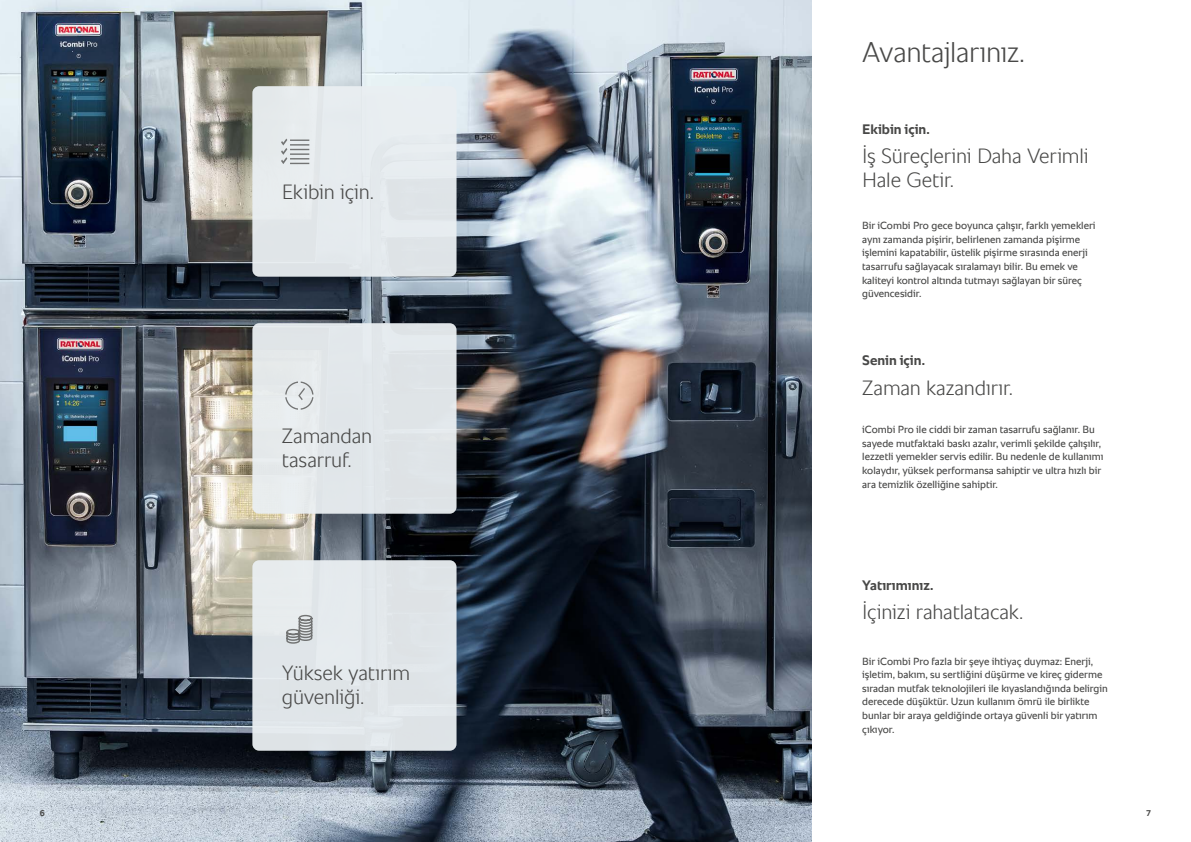
<style>
.page{position:relative;width:1191px;height:842px;background:#fff}
.page>*{position:absolute;margin:0;border:0;box-sizing:border-box;transform-origin:0 0}
.t1{font:300 29px "RATIONAL Sans TT";letter-spacing:-.015em;color:#484847}
.t2{font:300 21px/24px "RATIONAL Sans TT";letter-spacing:-.01em;color:#484847}
.t3{font:700 14px "RATIONAL Sans TT";color:#484847}
.t4{font:10.5px/13.6px "RATIONAL Sans TT";color:#484847}
.t5{font:700 8.5px "RATIONAL Sans TT";color:#484847}
</style>
<div class="page">
<img style="left:0;top:0;width:811px;height:842px">
<div style="left:252px;top:323px;width:204px;height:191px;background:#e1e6ea;border-radius:7px"></div>
<svg style="left:285px;top:381px;width:28px;height:29px"></svg>
<div style="left:252px;top:86px;width:204px;height:191px;background:#eaeff2;border-radius:7px"></div>
<svg style="left:281px;top:139px;width:28px;height:25px"></svg>
<div style="left:252px;top:560px;width:204px;height:191px;background:#e0e5e9;border-radius:7px"></div>
<svg style="left:286px;top:615px;width:26px;height:29px"></svg>
<h2 class="t2" style="left:282px;top:180px;width:94px">Ekibin için.</h2>
<h2 class="t2" style="left:282px;top:424px;width:92px">Zamandan tasarruf.</h2>
<h2 class="t2" style="left:282px;top:661px;width:130px">Yüksek yatırım güvenliği.</h2>
<h1 class="t1" style="left:862px;top:32px;width:164px">Avantajlarınız.</h1>
<h3 class="t3" style="left:862px;top:119px;width:69px">Ekibin için.</h3>
<h2 class="t2" style="left:862px;top:144px;width:228px">İş Süreçlerini Daha Verimli<br>Hale Getir.</h2>
<p class="t4" style="left:862px;top:219px;width:235px">Bir iCombi Pro gece boyunca çalışır, farklı yemekleri aynı zamanda pişirir, belirlenen zamanda pişirme işlemini kapatabilir, üstelik pişirme sırasında enerji tasarrufu sağlayacak sıralamayı bilir. Bu emek ve kaliteyi kontrol altında tutmayı sağlayan bir süreç güvencesidir.</p>
<h3 class="t3" style="left:862px;top:350px;width:64px">Senin için.</h3>
<h2 class="t2" style="left:862px;top:376px;width:152px">Zaman kazandırır.</h2>
<p class="t4" style="left:862px;top:423px;width:243px">iCombi Pro ile ciddi bir zaman tasarrufu sağlanır. Bu sayede mutfaktaki baskı azalır, verimli şekilde çalışılır, lezzetli yemekler servis edilir. Bu nedenle de kullanımı kolaydır, yüksek performansa sahiptir ve ultra hızlı bir ara temizlik özelliğine sahiptir.</p>
<h3 class="t3" style="left:862px;top:575px;width:73px">Yatırımınız.</h3>
<h2 class="t2" style="left:862px;top:600px;width:163px">İçinizi rahatlatacak.</h2>
<p class="t4" style="left:862px;top:654px;width:247px">Bir iCombi Pro fazla bir şeye ihtiyaç duymaz: Enerji, işletim, bakım, su sertliğini düşürme ve kireç giderme sıradan mutfak teknolojileri ile kıyaslandığında belirgin derecede düşüktür. Uzun kullanım ömrü ile birlikte bunlar bir araya geldiğinde ortaya güvenli bir yatırım çıkıyor.</p>
<p class="t5" style="left:40px;top:807px;width:7px">6</p>
<p class="t5" style="left:1146px;top:807px;width:7px">7</p>
</div>
